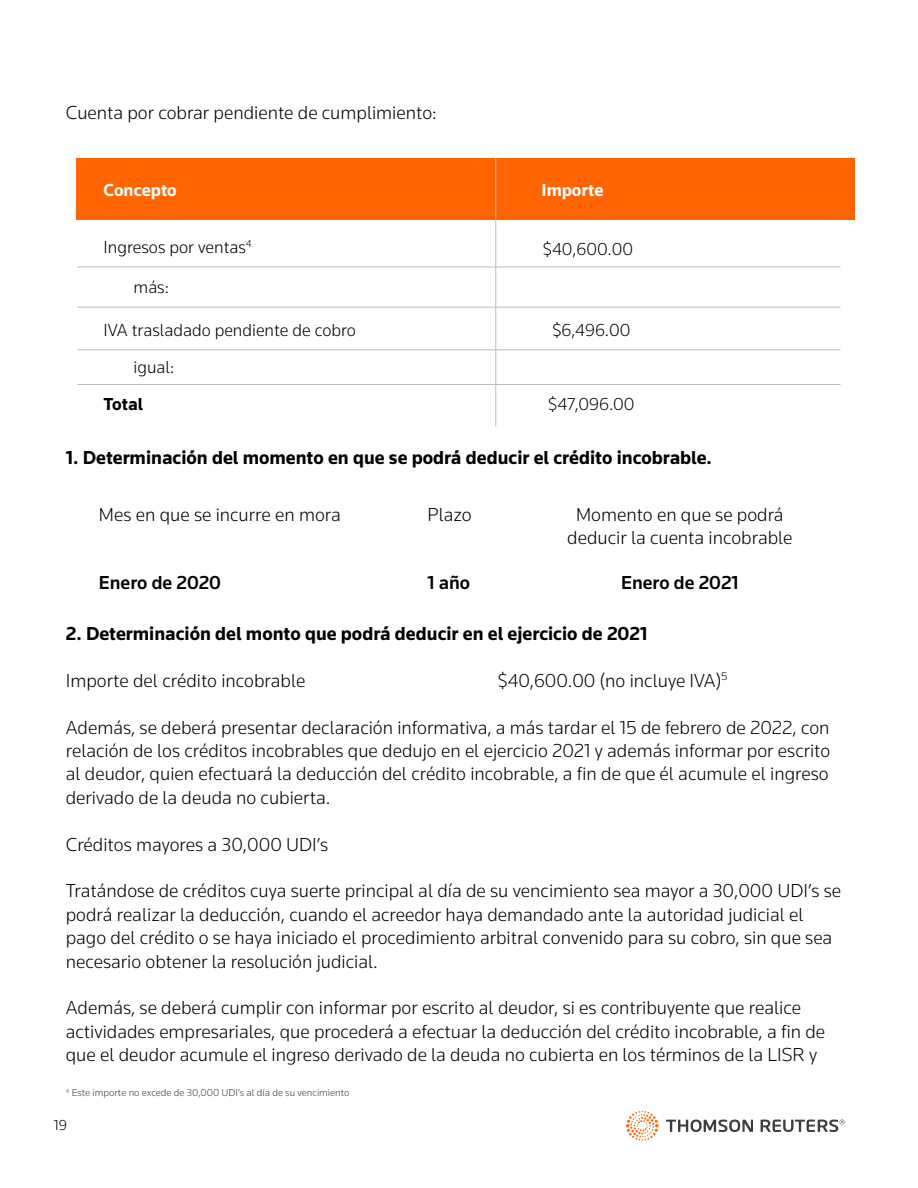
<style>
.page{position:relative;width:918px;height:1188px;background:#fff}
.page>*{position:absolute;margin:0;border:0;box-sizing:border-box;transform-origin:0 0}
.t1{font:300 19.5px/23.4px "Knowledge";color:#000}
.t2{font:700 19.5px "Knowledge";color:#000}
.t3{font:500 19.5px "Knowledge";color:#000}
.t4{font:300 18px "Knowledge";color:#000}
.t5{font:700 18px "Knowledge";color:#fff}
.t6{font:700 18px "Knowledge";color:#000}
.t7{font:300 15px "Knowledge";color:#000}
.t8{font:300 10.5px "Knowledge";color:#3e3e3e}
</style>
<div class="page">
<svg style="left:666px;top:1120px;width:179px;height:12px"></svg>
<svg style="left:626px;top:1111px;width:33px;height:30px"></svg>
<div style="left:76px;top:158px;width:779px;height:61px;background:#ff6400"></div>
<hr style="left:495px;top:158px;width:1px;height:268px;background:#bbb">
<hr style="left:78px;top:307px;width:762px;height:1px;background:#bbb">
<hr style="left:78px;top:267px;width:762px;height:1px;background:#bbb">
<hr style="left:78px;top:349px;width:762px;height:1px;background:#bbb">
<hr style="left:78px;top:384px;width:762px;height:1px;background:#bbb">
<p class="t1" style="left:66px;top:100px;width:372px">Cuenta por cobrar pendiente de cumplimiento:</p>
<p class="t5" style="left:104px;top:179px;width:75px">Concepto</p>
<p class="t5" style="left:542px;top:179px;width:64px">Importe</p>
<p class="t4" style="left:104px;top:236px;width:149px">Ingresos por ventas<sup>4</sup></p>
<p class="t4" style="left:543px;top:238px;width:92px">$40,600.00</p>
<p class="t4" style="left:134px;top:275px;width:37px">más:</p>
<p class="t4" style="left:104px;top:319px;width:254px">IVA trasladado pendiente de cobro</p>
<p class="t4" style="left:552px;top:319px;width:80px">$6,496.00</p>
<p class="t4" style="left:134px;top:356px;width:42px">igual:</p>
<p class="t6" style="left:104px;top:393px;width:41px">Total</p>
<p class="t4" style="left:548px;top:393px;width:88px">$47,096.00</p>
<p class="t2" style="left:66px;top:445px;width:648px">1. Determinación del momento en que se podrá deducir el crédito incobrable.</p>
<p class="t1" style="left:99px;top:502px;width:243px">Mes en que se incurre en mora</p>
<p class="t1" style="left:428px;top:502px;width:46px">Plazo</p>
<p class="t1" style="left:567px;top:502px;width:227px;text-align:center">Momento en que se podrá deducir la cuenta incobrable</p>
<p class="t3" style="left:99px;top:570px;width:124px">Enero de 2020</p>
<p class="t3" style="left:428px;top:570px;width:44px">1 año</p>
<p class="t3" style="left:621px;top:570px;width:119px">Enero de 2021</p>
<p class="t2" style="left:66px;top:621px;width:583px">2. Determinación del monto que podrá deducir en el ejercicio de 2021</p>
<p class="t1" style="left:66px;top:668px;width:241px">Importe del crédito incobrable</p>
<p class="t1" style="left:498px;top:668px;width:231px">$40,600.00 (no incluye IVA)<sup>5</sup></p>
<p class="t1" style="left:66px;top:715px;width:766px;text-align:justify">Además, se deberá presentar declaración informativa, a más tardar el 15 de febrero de 2022, con relación de los créditos incobrables que dedujo en el ejercicio 2021 y además informar por escrito al deudor, quien efectuará la deducción del crédito incobrable, a fin de que él acumule el ingreso derivado de la deuda no cubierta.</p>
<p class="t1" style="left:66px;top:832px;width:264px">Créditos mayores a 30,000 UDI’s</p>
<p class="t1" style="left:66px;top:879px;width:777px">Tratándose de créditos cuya suerte principal al día de su vencimiento sea mayor a 30,000 UDI’s se podrá realizar la deducción, cuando el acreedor haya demandado ante la autoridad judicial el pago del crédito o se haya iniciado el procedimiento arbitral convenido para su cobro, sin que sea necesario obtener la resolución judicial.</p>
<p class="t1" style="left:66px;top:996px;width:761px">Además, se deberá cumplir con informar por escrito al deudor, si es contribuyente que realice actividades empresariales, que procederá a efectuar la deducción del crédito incobrable, a fin de que el deudor acumule el ingreso derivado de la deuda no cubierta en los términos de la LISR y</p>
<p class="t8" style="left:66px;top:1086px;width:285px"><sup>4</sup> Este importe no excede de 30,000 UDI’s al día de su vencimiento</p>
<p class="t7" style="left:54px;top:1116px;width:15px">19</p>
</div>
